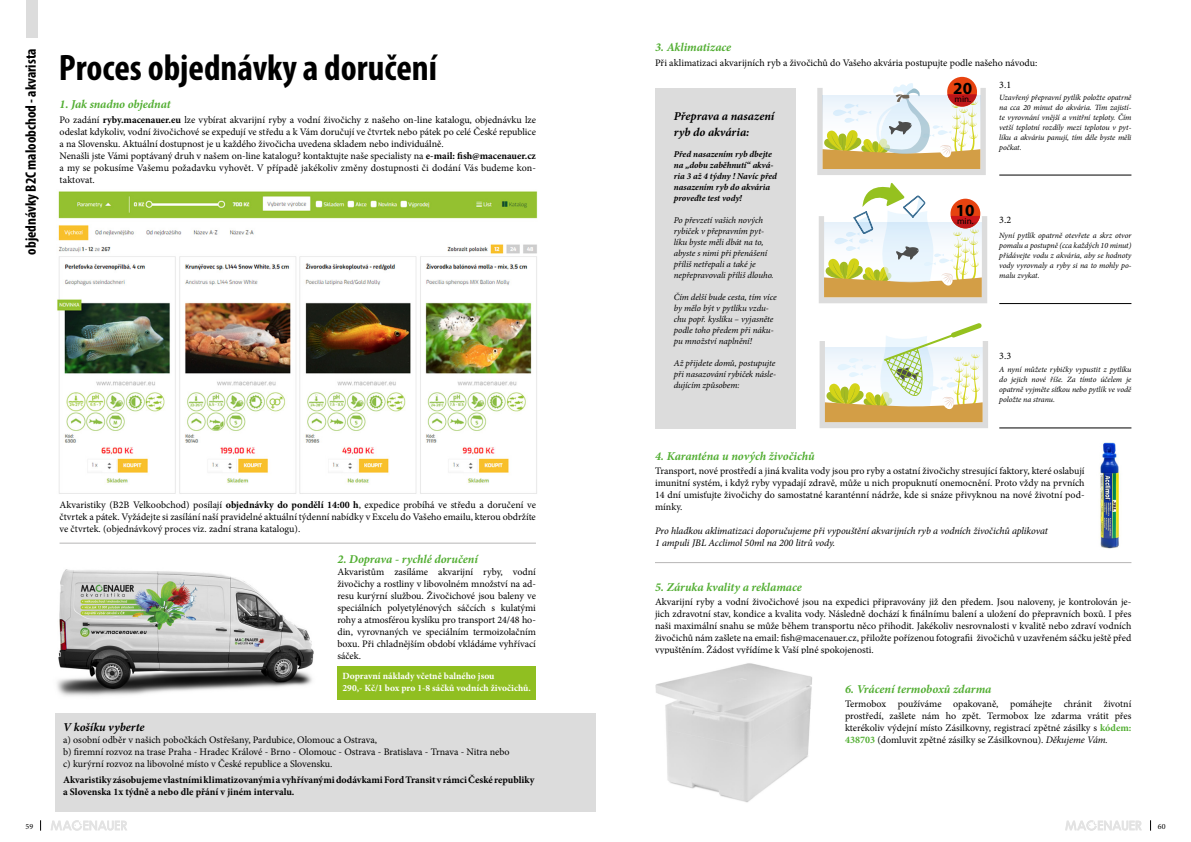
<style>
.page{position:relative;width:1191px;height:842px;background:#fff}
.page>*{position:absolute;margin:0;border:0;box-sizing:border-box;transform-origin:0 0}
.t1{font:700 condensed 37px "Myriad Pro";color:#000}
.t2{font:700 17px "Myriad Pro";color:#000}
.t3{font:700 condensed 15px "Myriad Pro";color:#000}
.t4{font:italic 700 12px "Minion Pro";letter-spacing:-.005em;color:#52ae32}
.t5{font:italic 700 12px/16px "Minion Pro";color:#000}
.t6{font:10px/12px "Minion Pro";color:#000;text-align:justify}
.t7{font:700 10px/12px "Minion Pro";color:#000}
.t8{font:italic 10px/12px "Minion Pro";letter-spacing:-.005em;color:#000}
.t9{font:700 9.5px/12px "Minion Pro";color:#fff}
.t10{font:italic 9px/11px "Minion Pro";letter-spacing:-.01em;color:#000}
.t11{font:italic 700 9px/11px "Minion Pro";color:#000}
.t12{font:9px "Myriad Pro";color:#000}
.t13{font:italic 8px/10px "Minion Pro";letter-spacing:-.01em;color:#000;text-align:justify}
.t14{font:8px "Minion Pro";color:#000}
.s1{font-weight:700}
.s2{font-weight:700;color:#52ae32}
.s3{font-style:italic}
</style>
<div class="page">
<div style="left:55px;top:713px;width:540px;height:98px;background:#dcdcdc"></div>
<div style="left:655px;top:88px;width:141px;height:340px;background:#dcdcdc"></div>
<div style="left:947px;top:77px;width:30px;height:30px;background:#e74310;border-radius:50%"></div>
<svg style="left:819px;top:323px;width:169px;height:105px"></svg>
<img style="left:1100px;top:442px;width:19px;height:107px">
<img style="left:57px;top:191px;width:481px;height:303px">
<img style="left:655px;top:663px;width:157px;height:140px">
<hr style="left:999px;top:175px;width:132px;height:1px;background:#000">
<hr style="left:999px;top:303px;width:132px;height:1px;background:#000">
<hr style="left:999px;top:428px;width:132px;height:1px;background:#000">
<hr style="left:655px;top:562px;width:476px;height:1px;background:#b7b6b6">
<hr style="left:60px;top:543px;width:476px;height:1px;background:#b7b6b6">
<svg style="left:817px;top:83px;width:168px;height:92px"></svg>
<svg style="left:819px;top:183px;width:168px;height:120px"></svg>
<svg style="left:1065px;top:820px;width:76px;height:11px"></svg>
<svg style="left:51px;top:820px;width:76px;height:11px"></svg>
<img style="left:57px;top:569px;width:257px;height:127px">
<div style="left:337px;top:666px;width:199px;height:34px;background:#90bf21"></div>
<div style="left:26px;top:0;width:11px;height:37px;background:#dcdcdc"></div>
<h3 class="t3" style="left:21px;top:254px;width:208px;rotate:-90deg">objednávky B2C maloobchod - akvarista</h3>
<h1 class="t1" style="left:59px;top:45px;width:380px">Proces objednávky a doručení</h1>
<p class="t4" style="left:60px;top:96px;width:113px">1. Jak snadno objednat</p>
<p class="t6" style="left:60px;top:114px;width:478px;text-align:left">Po zadání <span class="s1">ryby.macenauer.eu</span> lze vybírat akvarijní ryby a vodní živočichy z našeho on-line katalogu, objednávku lze odeslat kdykoliv, vodní živočichové se expedují ve středu a k Vám doručují ve čtvrtek nebo pátek po celé České republice a na Slovensku. Aktuální dostupnost je u každého živočicha uvedena skladem nebo individuálně.<br>Nenašli jste Vámi poptávaný druh v našem on-line katalogu? kontaktujte naše specialisty na <span class="s1">e-mail: fish@macenauer.cz </span>a my se pokusíme Vašemu požadavku vyhovět. V případě jakékoliv změny dostupnosti či dodání Vás budeme kon&shy;taktovat.</p>
<p class="t6" style="left:60px;top:499px;width:478px">Akvaristiky (B2B Velkoobchod) posílají <span class="s1">objednávky do pondělí 14:00 h</span>, expedice probíhá ve středu a doručení ve čtvrtek a pátek. Vyžádejte si zasílání naší pravidelné aktuální týdenní nabídky v Excelu do Vašeho emailu, kterou obdržíte ve čtvrtek. (objednávkový proces viz. zadní strana katalogu).</p>
<p class="t4" style="left:337px;top:551px;width:142px">2. Doprava - rychlé doručení</p>
<p class="t6" style="left:337px;top:566px;width:200px">Akvaristům zasíláme akvarijní ryby, vodní živočichy a rostliny v libovolném množství na ad&shy;resu kurýrní službou. Živočichové jsou baleny ve speciálních polyetylénových sáčcích s kulatými rohy a atmosférou kyslíku pro transport 24/48 ho&shy;din, vyrovnaných ve speciálním termoizolačním boxu. Při chladnějším období vkládáme vyhřívací sáček.</p>
<p class="t9" style="left:342px;top:670px;width:190px">Dopravní náklady včetně balného jsou<br>290,- Kč/1 box pro 1-8 sáčků vodních živočichů.</p>
<p class="t5" style="left:63px;top:719px;width:83px">V košíku vyberte</p>
<p class="t6" style="left:63px;top:734px;width:448px;text-align:left">a) osobní odběr v našich pobočkách Ostřešany, Pardubice, Olomouc a Ostrava,<br>b) firemní rozvoz na trase Praha - Hradec Králové - Brno - Olomouc - Ostrava - Bratislava - Trnava - Nitra nebo c) kurýrní rozvoz na libovolné místo v České republice a Slovensku.</p>
<p class="t7" style="left:63px;top:774px;width:473px">Akvaristiky zásobujeme vlastními klimatizovanými a vyhřívanými dodávkami Ford Transit v rámci České republiky a Slovenska 1x týdně a nebo dle přání v jiném intervalu.</p>
<p class="t4" style="left:655px;top:39px;width:78px">3. Aklimatizace</p>
<p class="t6" style="left:999px;top:52px;width:39px;line-height:21.5px;text-indent:-344px">Při aklimatizaci akvarijních ryb a živočichů do Vašeho akvária postupujte podle našeho návodu:<br>3.1</p>
<h2 class="t2" style="left:953px;top:77px;width:20px">20</h2>
<p class="t12" style="left:954px;top:93px;width:18px">min.</p>
<p class="t13" style="left:999px;top:93px;width:134px">Uzavřený přepravní pytlík položte opatrně na cca 20 minut do akvária. Tím zajistí&shy;te vyrovnání vnější a vnitřní teploty. Čím vetší teplotní rozdíly mezi teplotou v pyt&shy;líku a akváriu panují, tím déle byste měli počkat.</p>
<p class="t5" style="left:674px;top:108px;width:102px">Přeprava a nasazení ryb do akvária:</p>
<p class="t11" style="left:674px;top:149px;width:105px">Před nasazením ryb dbejte na „dobu zaběhnutí“ akvá&shy;ria 3 až 4 týdny ! Navíc před nasazením ryb do akvária proveďte test vody!</p>
<p class="t10" style="left:674px;top:215px;width:101px">Po převzetí vašich nových rybiček v přepravním pyt&shy;líku byste měli dbát na to, abyste s nimi při přenášení příliš netřepali a také je nepřepravovali příliš dlouho.</p>
<p class="t10" style="left:674px;top:292px;width:104px">Čím delší bude cesta, tím více by mělo být v pytlíku vzdu&shy;chu popř. kyslíku – vyjasněte podle toho předem při náku&shy;pu množství naplnění!</p>
<p class="t10" style="left:674px;top:358px;width:104px;text-align:justify">Až přijdete domů, postupujte při nasazování rybiček násle&shy;dujícím způsobem:</p>
<h2 class="t2" style="left:956px;top:199px;width:20px">10</h2>
<p class="t12" style="left:957px;top:215px;width:18px">min.</p>
<p class="t6" style="left:999px;top:213px;width:13px">3.2</p>
<p class="t13" style="left:999px;top:230px;width:134px">Nyní pytlík opatrně otevřete a skrz otvor pomalu a postupně (cca každých 10 minut) přidávejte vodu z akvária, aby se hodnoty vody vyrovnaly a ryby si na to mohly po&shy;malu zvykat.</p>
<p class="t6" style="left:999px;top:350px;width:13px">3.3</p>
<p class="t13" style="left:999px;top:365px;width:134px">A nyní můžete rybičky vypustit z pytlíku do jejich nové říše. Za tímto účelem je opatrně vyjměte síťkou nebo pytlík ve vodě položte na stranu.</p>
<p class="t4" style="left:655px;top:447px;width:160px">4. Karanténa u nových živočichů</p>
<p class="t6" style="left:655px;top:464px;width:431px">Transport, nové prostředí a jiná kvalita vody jsou pro ryby a ostatní živočichy stresující faktory, které oslabují imunitní systém, i když ryby vypadají zdravě, může u nich propuknutí onemocnění. Proto vždy na prvních 14 dní umisťujte živočichy do samostatné karanténní nádrže, kde si snáze přivyknou na nové životní pod&shy;mínky.</p>
<p class="t8" style="left:655px;top:524px;width:394px">Pro hladkou aklimatizaci doporučujeme při vypouštění akvarijních ryb a vodních živočichů aplikovat<br>1 ampuli JBL Acclimol 50ml na 200 litrů vody.</p>
<p class="t4" style="left:655px;top:578px;width:148px">5. Záruka kvality a reklamace</p>
<p class="t6" style="left:655px;top:596px;width:478px">Akvarijní ryby a vodní živočichové jsou na expedici připravovány již den předem. Jsou naloveny, je kontrolován je&shy;jich zdravotní stav, kondice a kvalita vody. Následně dochází k finálnímu balení a uložení do přepravních boxů. I přes naši maximální snahu se může během transportu něco přihodit. Jakékoliv nesrovnalosti v kvalitě nebo zdraví vodních živočichů nám zašlete na email: fish@macenauer.cz, přiložte pořízenou fotografii živočichů v uzavřeném sáčku ještě před vypuštěním. Žádost vyřídíme k Vaší plné spokojenosti.</p>
<p class="t4" style="left:845px;top:680px;width:148px">6. Vrácení termoboxů zdarma</p>
<p class="t6" style="left:845px;top:698px;width:288px">Termobox používáme opakovaně, pomáhejte chránit životní prostředí, zašlete nám ho zpět. Termobox lze zdarma vrátit přes kterékoliv výdejní místo Zásilkovny, registrací zpětné zásilky s <span class="s2">kódem:<br>438703</span> (domluvit zpětné zásilky se Zásilkovnou). <span class="s3">Děkujeme Vám.</span></p>
<p class="t14" style="left:25px;top:821px;width:9px">59</p>
<p class="t14" style="left:1158px;top:821px;width:9px">60</p>
</div>
